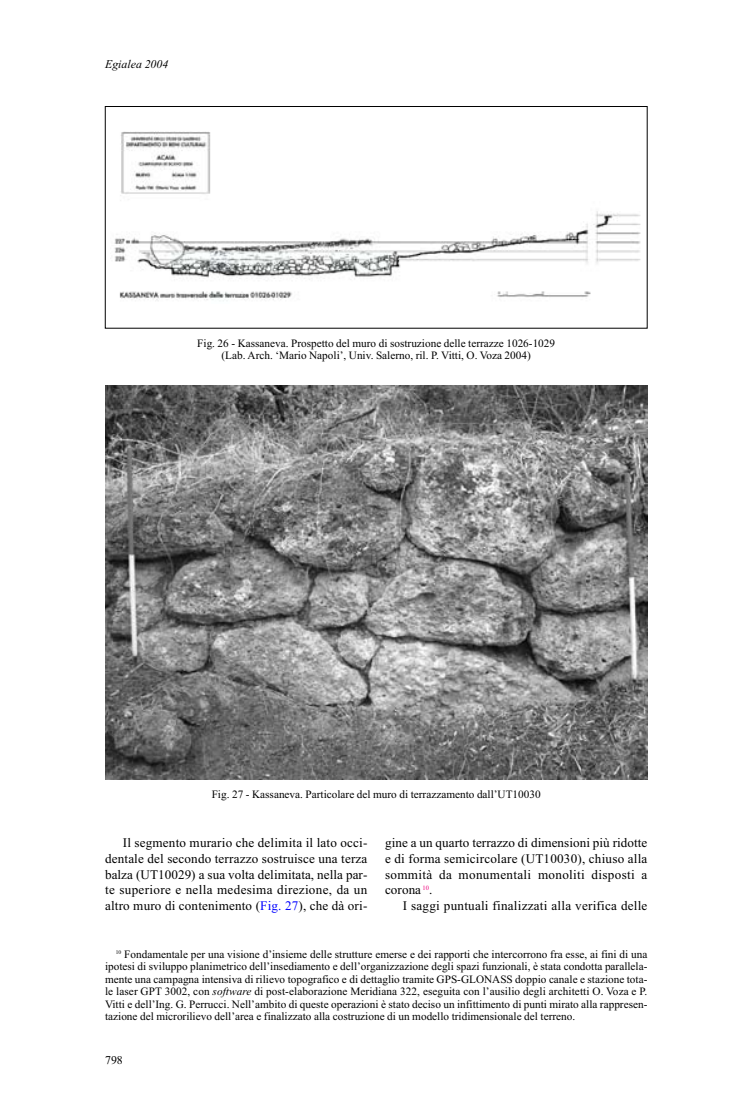
<style>
.page{position:relative;width:754px;height:1109px;background:#fff}
.page>*{position:absolute;margin:0;border:0;box-sizing:border-box;transform-origin:0 0}
.t1{font:13.12px/15.6px "Times New Roman";letter-spacing:.015em;color:#000;text-align:justify}
.t2{font:italic 11.88px "Times New Roman";color:#000}
.t3{font:11.88px "Times New Roman";color:#000}
.t4{font:11.25px/12.5px "Times New Roman";color:#000;text-align:center}
.s1{color:#00f}
.s2{font-style:italic}
</style>
<div class="page">
<img style="left:105px;top:385px;width:542px;height:394px">
<img style="left:114px;top:132px;width:527px;height:169px">
<div style="left:105px;top:106px;width:542px;height:222px;border:1px solid #000"></div>
<p class="t2" style="left:105px;top:60px;width:65px">Egialea 2004</p>
<p class="t4" style="left:197px;top:338px;width:359px">Fig. 26 - Kassaneva. Prospetto del muro di sostruzione delle terrazze 1026-1029 (Lab. Arch. ‘Mario Napoli’, Univ. Salerno, ril. P. Vitti, O. Voza 2004)</p>
<p class="t4" style="left:212px;top:789px;width:330px">Fig. 27 - Kassaneva. Particolare del muro di terrazzamento dall’UT10030</p>
<p class="t1" style="left:105px;top:836px;width:264px;text-indent:18px">Il segmento murario che delimita il lato occi&shy;dentale del secondo terrazzo sostruisce una terza balza (UT10029) a sua volta delimitata, nella par&shy;te superiore e nella medesima direzione, da un altro muro di contenimento (<span class="s1">Fig. 27</span>), che dà ori-</p>
<p class="t1" style="left:385px;top:836px;width:264px">gine a un quarto terrazzo di dimensioni più ridotte e di forma semicircolare (UT10030), chiuso alla sommità da monumentali monoliti disposti a corona <sup>10</sup>.</p>
<p class="t1" style="left:403px;top:899px;width:246px">I saggi puntuali finalizzati alla verifica delle</p>
<p class="t4" style="left:105px;top:949px;width:544px;text-align:justify;text-indent:11px"><sup>10</sup> Fondamentale per una visione d’insieme delle strutture emerse e dei rapporti che intercorrono fra esse, ai fini di una ipotesi di sviluppo planimetrico dell’insediamento e dell’organizzazione degli spazi funzionali, è stata condotta parallela&shy;mente una campagna intensiva di rilievo topografico e di dettaglio tramite GPS-GLONASS doppio canale e stazione tota&shy;le laser GPT 3002, con <span class="s2">software</span> di post-elaborazione Meridiana 322, eseguita con l’ausilio degli architetti O. Voza e P.<br>Vitti e dell’Ing. G. Perrucci. Nell’ambito di queste operazioni è stato deciso un infittimento di punti mirato alla rappresen&shy;tazione del microrilievo dell’area e finalizzato alla costruzione di un modello tridimensionale del terreno.</p>
<p class="t3" style="left:105px;top:1056px;width:19px">798</p>
</div>
